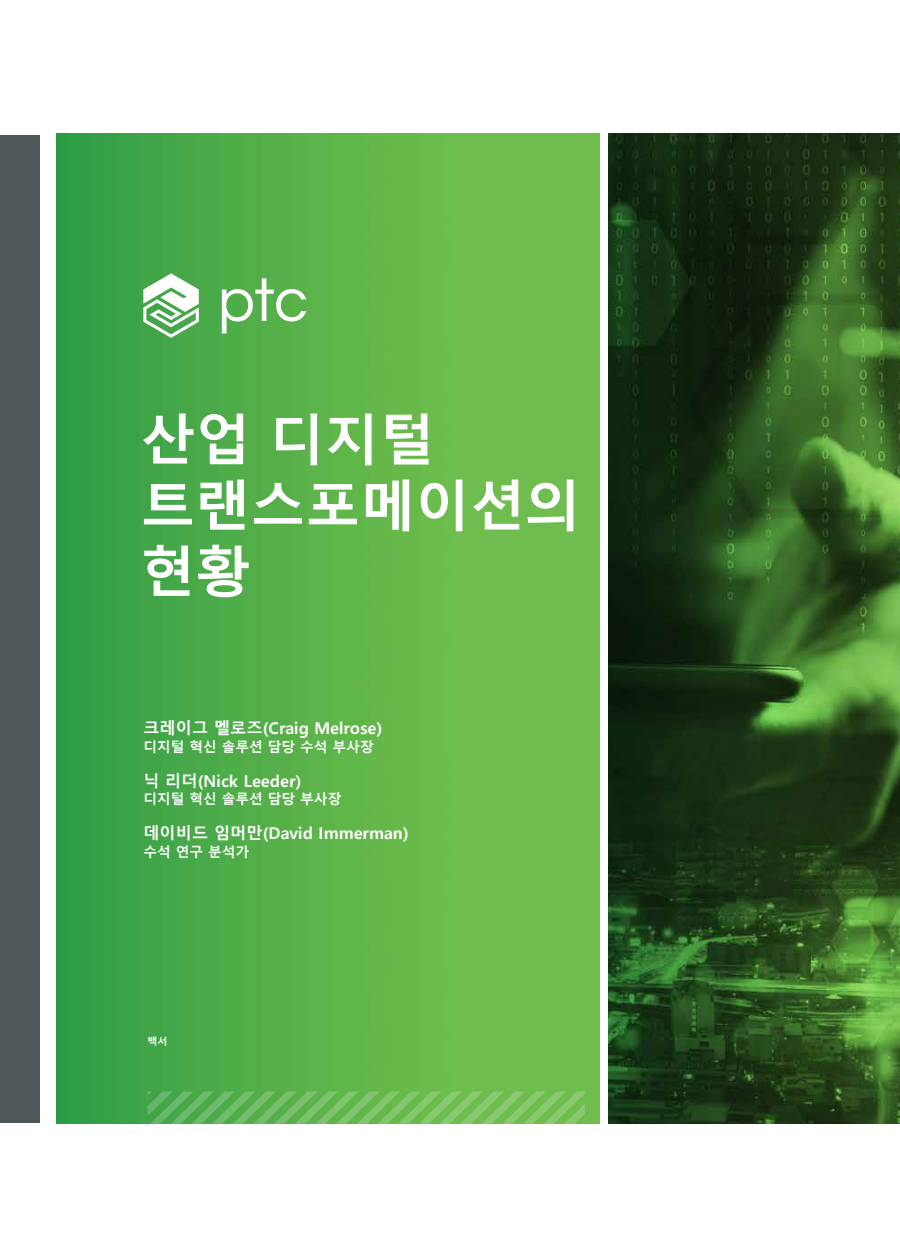
<style>
.page{position:relative;width:900px;height:1260px;background:#fff}
.page>*{position:absolute;margin:0;border:0;box-sizing:border-box;transform-origin:0 0}
.t1{font:700 55px/66px "Malgun Gothic";color:#fff}
.t2{font:700 16.25px "Malgun Gothic";color:#fff}
.t3{font:700 13.75px "Malgun Gothic";color:#fff}
.t4{font:700 10px "Malgun Gothic";color:#fff}
</style>
<div class="page">
<img style="left:56px;top:134px;width:543px;height:990px">
<svg style="left:143px;top:273px;width:56px;height:65px"></svg>
<svg style="left:222px;top:278px;width:84px;height:55px"></svg>
<svg style="left:147px;top:1091px;width:438px;height:33px;background:#6dbb5b"></svg>
<div style="left:0;top:135px;width:39px;height:988px;background:#4e585a"></div>
<img style="left:608px;top:134px;width:292px;height:990px">
<h1 class="t1" style="left:140px;top:408px;width:441px">산업 디지털 트랜스포메이션의 현황</h1>
<p class="t2" style="left:143px;top:719px;width:240px">크레이그 멜로즈(Craig Melrose)</p>
<p class="t3" style="left:143px;top:738px;width:232px">디지털 혁신 솔루션 담당 수석 부사장</p>
<p class="t2" style="left:143px;top:771px;width:159px">닉 리더(Nick Leeder)</p>
<p class="t3" style="left:143px;top:791px;width:200px">디지털 혁신 솔루션 담당 부사장</p>
<p class="t2" style="left:143px;top:824px;width:267px">데이비드 임머만(David Immerman)</p>
<p class="t3" style="left:143px;top:843px;width:107px">수석 연구 분석가</p>
<p class="t4" style="left:147px;top:1035px;width:22px">백서</p>
</div>
